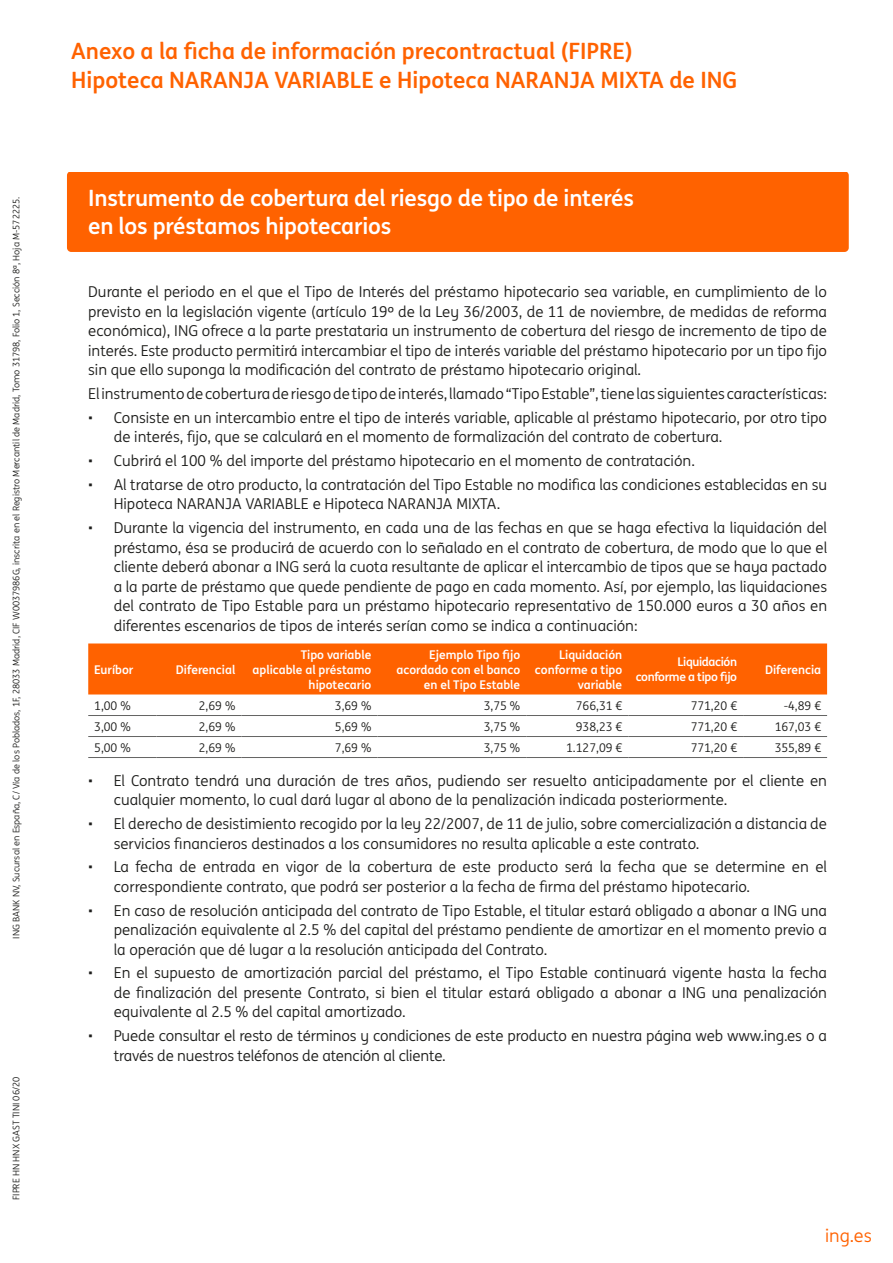
<style>
.page{position:relative;width:893px;height:1263px;background:#fff}
.page>*{position:absolute;margin:0;border:0;box-sizing:border-box;transform-origin:0 0}
.t1{font:700 22.5px/28.5px "ING Me";color:#ff6200}
.t2{font:700 22.5px/28.5px "ING Me";letter-spacing:-.01em;color:#fff}
.t3{font:18px "ING Me";color:#ff6200}
.P_texto_numeros_sin{font:15px/19.5px "ING Me";color:#1d1d1b}
.P_texto_corrido_tabl{font:700 12px/15px "ING Me";color:#fff;text-align:right}
.P_texto_corrido_tabl-2{font:12px "ING Me";color:#1d1d1b}
.P_texto_corrido_tabl-3{font:700 12px/15px "ING Me";letter-spacing:-.03em;color:#fff;text-align:right}
.t4{font:9.15px "ING Me";color:#1d1d1b}
</style>
<div class="page">
<div style="left:88px;top:643px;width:739px;height:51px;background:#ff6200"></div>
<hr style="left:88px;top:715px;width:68px;height:1px;background:#646463">
<hr style="left:156px;top:715px;width:85px;height:1px;background:#646463">
<hr style="left:743px;top:715px;width:84px;height:1px;background:#646463">
<hr style="left:88px;top:736px;width:68px;height:1px;background:#646463">
<hr style="left:156px;top:736px;width:85px;height:1px;background:#646463">
<hr style="left:743px;top:736px;width:84px;height:1px;background:#646463">
<hr style="left:241px;top:715px;width:136px;height:1px;background:#646463">
<hr style="left:241px;top:736px;width:136px;height:1px;background:#646463">
<hr style="left:377px;top:715px;width:149px;height:1px;background:#646463">
<hr style="left:377px;top:736px;width:149px;height:1px;background:#646463">
<hr style="left:526px;top:715px;width:102px;height:1px;background:#646463">
<hr style="left:526px;top:736px;width:102px;height:1px;background:#646463">
<hr style="left:628px;top:715px;width:115px;height:1px;background:#646463">
<hr style="left:628px;top:736px;width:115px;height:1px;background:#646463">
<hr style="left:88px;top:757px;width:68px;height:1px;background:#646463">
<hr style="left:156px;top:757px;width:85px;height:1px;background:#646463">
<hr style="left:241px;top:757px;width:136px;height:1px;background:#646463">
<hr style="left:377px;top:757px;width:149px;height:1px;background:#646463">
<hr style="left:526px;top:757px;width:102px;height:1px;background:#646463">
<hr style="left:628px;top:757px;width:115px;height:1px;background:#646463">
<hr style="left:743px;top:757px;width:84px;height:1px;background:#646463">
<div style="left:67px;top:171px;width:782px;height:81px;background:#ff6200;border-radius:4px"></div>
<p class="t4" style="left:10px;top:939px;width:743px;rotate:-90deg">ING BANK NV, Sucursal en España, C/ Vía de los Poblados, 1F, 28033 Madrid, CIF W0037986G, inscrita en el Registro Mercantil de Madrid, Tomo 31798, Folio 1, Sección 8ª, Hoja M-572225.</p>
<p class="t4" style="left:10px;top:1200px;width:125px;rotate:-90deg">FIPRE HN HNX GAST TINI 06/20</p>
<h2 class="t1" style="left:71px;top:36px;width:668px">Anexo a la ficha de información precontractual (FIPRE)<br>Hipoteca NARANJA VARIABLE e Hipoteca NARANJA MIXTA de ING</h2>
<h3 class="t2" style="left:88px;top:182px;width:547px">Instrumento de cobertura del riesgo de tipo de interés en los préstamos hipotecarios</h3>
<p class="P_texto_numeros_sin" style="left:88px;top:282px;width:740px;text-align:justify">Durante el periodo en el que el Tipo de Interés del préstamo hipotecario sea variable, en cumplimiento de lo previsto en la legislación vigente (artículo 19º de la Ley 36/2003, de 11 de noviembre, de medidas de reforma económica), ING ofrece a la parte prestataria un instrumento de cobertura del riesgo de incremento de tipo de interés. Este producto permitirá intercambiar el tipo de interés variable del préstamo hipotecario por un tipo fijo sin que ello suponga la modificación del contrato de préstamo hipotecario original.</p>
<p class="P_texto_numeros_sin" style="left:88px;top:383px;width:740px">El instrumento de cobertura de riesgo de tipo de interés, llamado “Tipo Estable”, tiene las siguientes características:</p>
<p class="P_texto_numeros_sin" style="left:114px;top:407px;width:715px;text-indent:-26px">• Consiste en un intercambio entre el tipo de interés variable, aplicable al préstamo hipotecario, por otro tipo de interés, fijo, que se calculará en el momento de formalización del contrato de cobertura.</p>
<p class="P_texto_numeros_sin" style="left:88px;top:450px;width:608px">• Cubrirá el 100 % del importe del préstamo hipotecario en el momento de contratación.</p>
<p class="P_texto_numeros_sin" style="left:114px;top:474px;width:715px;text-indent:-26px">• Al tratarse de otro producto, la contratación del Tipo Estable no modifica las condiciones establecidas en su<br>Hipoteca NARANJA VARIABLE e Hipoteca NARANJA MIXTA.</p>
<p class="P_texto_numeros_sin" style="left:114px;top:517px;width:715px;text-align:justify;text-indent:-26px">• Durante la vigencia del instrumento, en cada una de las fechas en que se haga efectiva la liquidación del préstamo, ésa se producirá de acuerdo con lo señalado en el contrato de cobertura, de modo que lo que el cliente deberá abonar a ING será la cuota resultante de aplicar el intercambio de tipos que se haya pactado a la parte de préstamo que quede pendiente de pago en cada momento. Así, por ejemplo, las liquidaciones del contrato de Tipo Estable para un préstamo hipotecario representativo de 150.000 euros a 30 años en diferentes escenarios de tipos de interés serían como se indica a continuación:</p>
<p class="P_texto_corrido_tabl" style="left:94px;top:661px;width:41px">Euríbor</p>
<p class="P_texto_corrido_tabl" style="left:176px;top:661px;width:61px">Diferencial</p>
<p class="P_texto_corrido_tabl" style="left:253px;top:646px;width:120px">Tipo variable aplicable al préstamo hipotecario</p>
<p class="P_texto_corrido_tabl" style="left:397px;top:646px;width:125px">Ejemplo Tipo fijo acordado con el banco en el Tipo Estable</p>
<p class="P_texto_corrido_tabl" style="left:535px;top:646px;width:89px">Liquidación conforme a tipo variable</p>
<p class="P_texto_corrido_tabl-3" style="left:636px;top:653px;width:103px">Liquidación conforme a tipo fijo</p>
<p class="P_texto_corrido_tabl" style="left:765px;top:661px;width:58px">Diferencia</p>
<p class="P_texto_corrido_tabl-2" style="left:94px;top:697px;width:38px">1,00 %</p>
<p class="P_texto_corrido_tabl-2" style="left:199px;top:697px;width:38px">2,69 %</p>
<p class="P_texto_corrido_tabl-2" style="left:335px;top:697px;width:38px">3,69 %</p>
<p class="P_texto_corrido_tabl-2" style="left:484px;top:697px;width:38px">3,75 %</p>
<p class="P_texto_corrido_tabl-2" style="left:576px;top:697px;width:48px">766,31 €</p>
<p class="P_texto_corrido_tabl-2" style="left:691px;top:697px;width:48px">771,20 €</p>
<p class="P_texto_corrido_tabl-2" style="left:784px;top:697px;width:39px">-4,89 €</p>
<p class="P_texto_corrido_tabl-2" style="left:94px;top:718px;width:38px">3,00 %</p>
<p class="P_texto_corrido_tabl-2" style="left:199px;top:718px;width:38px">2,69 %</p>
<p class="P_texto_corrido_tabl-2" style="left:335px;top:718px;width:38px">5,69 %</p>
<p class="P_texto_corrido_tabl-2" style="left:484px;top:718px;width:38px">3,75 %</p>
<p class="P_texto_corrido_tabl-2" style="left:576px;top:718px;width:48px">938,23 €</p>
<p class="P_texto_corrido_tabl-2" style="left:691px;top:718px;width:48px">771,20 €</p>
<p class="P_texto_corrido_tabl-2" style="left:775px;top:718px;width:48px">167,03 €</p>
<p class="P_texto_corrido_tabl-2" style="left:94px;top:739px;width:38px">5,00 %</p>
<p class="P_texto_corrido_tabl-2" style="left:199px;top:739px;width:38px">2,69 %</p>
<p class="P_texto_corrido_tabl-2" style="left:335px;top:739px;width:38px">7,69 %</p>
<p class="P_texto_corrido_tabl-2" style="left:484px;top:739px;width:38px">3,75 %</p>
<p class="P_texto_corrido_tabl-2" style="left:566px;top:739px;width:58px">1.127,09 €</p>
<p class="P_texto_corrido_tabl-2" style="left:691px;top:739px;width:48px">771,20 €</p>
<p class="P_texto_corrido_tabl-2" style="left:775px;top:739px;width:48px">355,89 €</p>
<p class="P_texto_numeros_sin" style="left:114px;top:770px;width:715px;text-indent:-26px">• El Contrato tendrá una duración de tres años, pudiendo ser resuelto anticipadamente por el cliente en cualquier momento, lo cual dará lugar al abono de la penalización indicada posteriormente.</p>
<p class="P_texto_numeros_sin" style="left:114px;top:813px;width:715px;text-indent:-26px">• El derecho de desistimiento recogido por la ley 22/2007, de 11 de julio, sobre comercialización a distancia de servicios financieros destinados a los consumidores no resulta aplicable a este contrato.</p>
<p class="P_texto_numeros_sin" style="left:114px;top:857px;width:715px;text-indent:-26px">• La fecha de entrada en vigor de la cobertura de este producto será la fecha que se determine en el correspondiente contrato, que podrá ser posterior a la fecha de firma del préstamo hipotecario.</p>
<p class="P_texto_numeros_sin" style="left:114px;top:900px;width:715px;text-align:justify;text-indent:-26px">• En caso de resolución anticipada del contrato de Tipo Estable, el titular estará obligado a abonar a ING una penalización equivalente al 2.5 % del capital del préstamo pendiente de amortizar en el momento previo a la operación que dé lugar a la resolución anticipada del Contrato.</p>
<p class="P_texto_numeros_sin" style="left:114px;top:963px;width:715px;text-align:justify;text-indent:-26px">• En el supuesto de amortización parcial del préstamo, el Tipo Estable continuará vigente hasta la fecha de finalización del presente Contrato, si bien el titular estará obligado a abonar a ING una penalización equivalente al 2.5 % del capital amortizado.</p>
<p class="P_texto_numeros_sin" style="left:114px;top:1025px;width:715px;text-indent:-26px">• Puede consultar el resto de términos y condiciones de este producto en nuestra página web www.ing.es o a través de nuestros teléfonos de atención al cliente.</p>
<p class="t3" style="left:825px;top:1222px;width:48px">ing.es</p>
</div>
